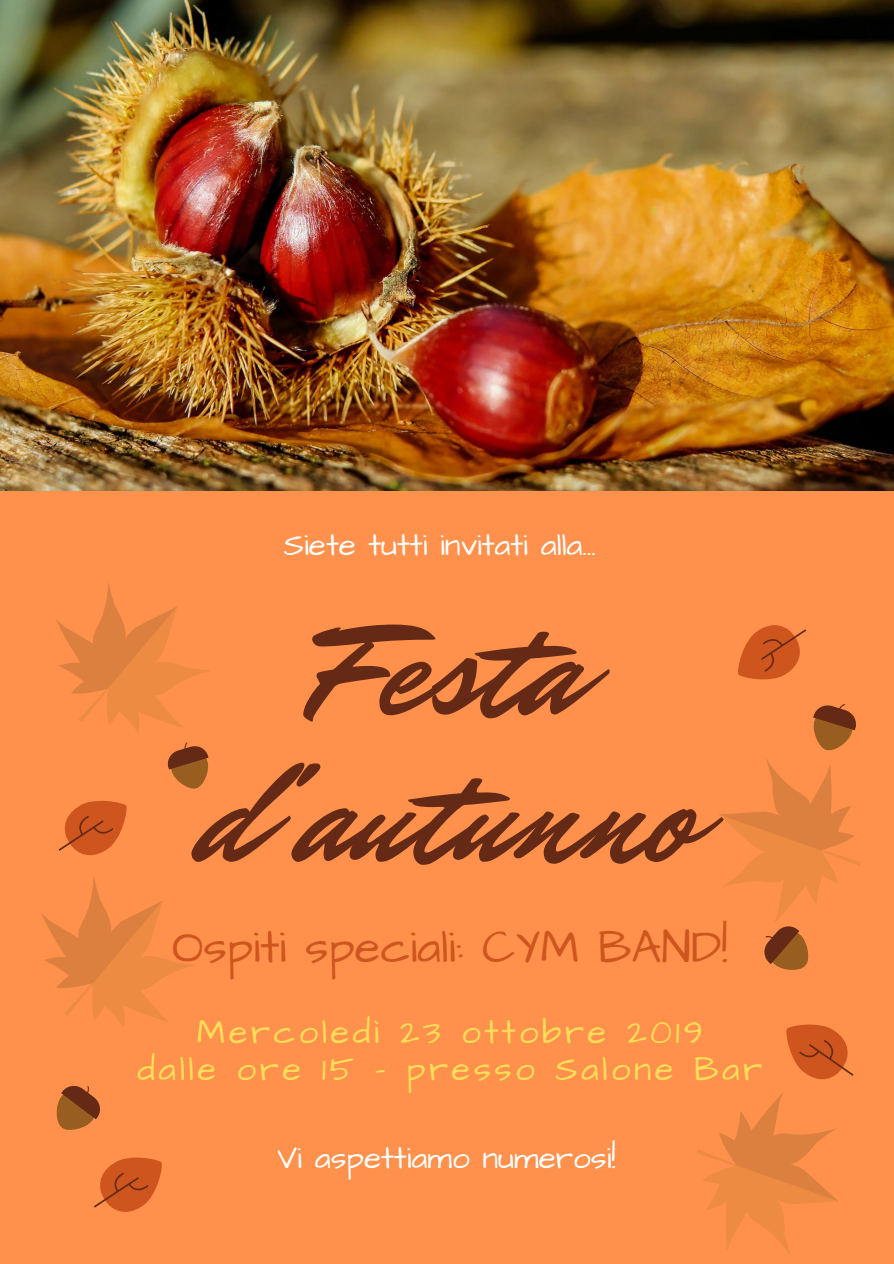
<style>
.page{position:relative;width:894px;height:1264px;background:#fff}
.page>*{position:absolute;margin:0;border:0;box-sizing:border-box;transform-origin:0 0}
.t1{font:144.15px/146.4px "Mr Dafoe";color:#652a15;text-align:center}
.t2{font:46.95px "Architects Daughter";color:#ce561e}
.t3{font:34.5px/37.2px "Architects Daughter";letter-spacing:.1em;color:#ffde59;text-align:center}
.t4{font:31.5px "Architects Daughter";color:#fff}
</style>
<div class="page">
<div style="left:0;top:0;width:893px;height:1263px;background:#ff914d"></div>
<img style="left:0;top:0;width:893px;height:490px">
<svg style="left:697px;top:1024px;width:157px;height:230px"></svg>
<svg style="left:41px;top:582px;width:169px;height:445px"></svg>
<svg style="left:719px;top:625px;width:142px;height:345px"></svg>
<svg style="left:56px;top:1085px;width:106px;height:127px"></svg>
<p class="t4" style="left:284px;top:524px;width:313px">Siete tutti invitati alla...</p>
<h1 class="t1" style="left:197px;top:598px;width:499px">Festa d'autunno</h1>
<h2 class="t2" style="left:172px;top:916px;width:557px">Ospiti speciali: CYM BAND!</h2>
<p class="t3" style="left:137px;top:1014px;width:626px">Mercoledì 23 ottobre 2019<br>dalle ore 15 - presso Salone Bar</p>
<p class="t4" style="left:277px;top:1136px;width:339px">Vi aspettiamo numerosi!</p>
</div>
